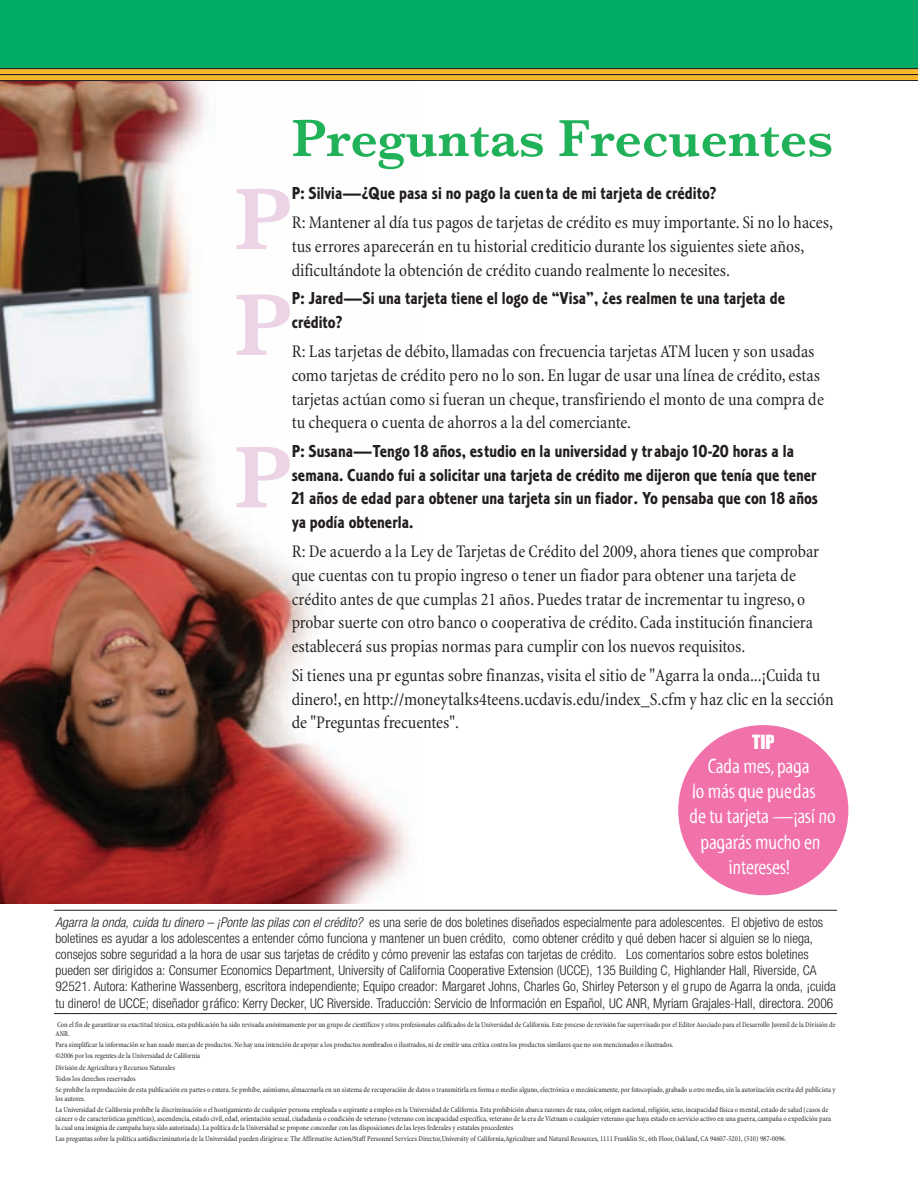
<style>
.page{position:relative;width:918px;height:1188px;background:#fff}
.page>*{position:absolute;margin:0;border:0;box-sizing:border-box;transform-origin:0 0}
.t1{font:600 90px/105.6px "Baskerville";color:#ecd4e6}
.t2{font:600 54px "Baskerville";color:#21b259}
.t3{font:21px "Myriad Tilt";letter-spacing:-.01em;color:#fff}
.t4{font:condensed 18px/23.7px "Minion";color:#231f20}
.t5{font:18px/23.9px "Corinthian Bold Condensed Plain";color:#231f20}
.t6{font:18px "Impact";color:#fff}
.t7{font:300 condensed 13.5px/16.2px "Helvetica Neue";color:#231f20}
.t8{font:condensed 7.5px/11.1px "Minion";color:#231f20}
.s1{font-style:italic}
</style>
<div class="page">
<img style="left:0;top:81px;width:408px;height:823px">
<div style="left:0;top:0;width:918px;height:69px;background:#00ab66"></div>
<div style="left:0;top:69px;width:918px;height:12px;background:#fcb828"></div>
<hr style="left:0;top:80px;width:918px;height:1px;background:#231f20">
<hr style="left:0;top:68px;width:918px;height:1px;background:#231f20">
<hr style="left:0;top:74px;width:918px;height:1px;background:#231f20">
<div style="left:678px;top:725px;width:170px;height:170px;background:#f171ab;border-radius:50%"></div>
<hr style="left:54px;top:910px;width:783px;height:1px;background:#231f20">
<hr style="left:54px;top:1013px;width:783px;height:1px;background:#231f20">
<h2 class="t2" style="left:292px;top:107px;width:543px">Preguntas Frecuentes</h2>
<h3 class="t5" style="left:292px;top:181px;width:426px">P: Silvia—¿Que pasa si no pago la cuen ta de mi tarjeta de crédito?</h3>
<p class="t4" style="left:292px;top:211px;width:543px">R: Mantener al día tus pagos de tarjetas de crédito es muy importante. Si no lo haces, tus errores aparecerán en tu historial crediticio durante los siguientes siete años, dificultándote la obtención de crédito cuando realmente lo necesites.</p>
<h3 class="t5" style="left:292px;top:286px;width:495px">P: Jared—Si una tarjeta tiene el logo de “Visa”, ¿es realmen te una tarjeta de crédito?</h3>
<p class="t4" style="left:292px;top:340px;width:534px">R: Las tarjetas de débito, llamadas con frecuencia tarjetas ATM lucen y son usadas como tarjetas de crédito pero no lo son. En lugar de usar una línea de crédito, estas tarjetas actúan como si fueran un cheque, transfiriendo el monto de una compra de tu chequera o cuenta de ahorros a la del comerciante.</p>
<p class="t5" style="left:292px;top:439px;width:528px">P: Susana—Tengo 18 años, estudio en la universidad y trabajo 10-20 horas a la semana. Cuando fui a solicitar una tarjeta de crédito me dijeron que tenía que tener 21 años de edad para obtener una tarjeta sin un fiador. Yo pensaba que con 18 años ya podía obtenerla.</p>
<p class="t4" style="left:292px;top:540px;width:529px">R: De acuerdo a la Ley de Tarjetas de Crédito del 2009, ahora tienes que comprobar que cuentas con tu propio ingreso o tener un fiador para obtener una tarjeta de crédito antes de que cumplas 21 años. Puedes tratar de incrementar tu ingreso, o probar suerte con otro banco o cooperativa de crédito. Cada institución financiera establecerá sus propias normas para cumplir con los nuevos requisitos.</p>
<h3 class="t4" style="left:292px;top:664px;width:543px">Si tienes una pr eguntas sobre finanzas, visita el sitio de "Agarra la onda...¡Cuida tu dinero!, en http://moneytalks4teens.ucdavis.edu/index_S.cfm y haz clic en la sección de "Preguntas frecuentes".</h3>
<h3 class="t6" style="left:752px;top:731px;width:24px">TIP</h3>
<h3 class="t3" style="left:708px;top:755px;width:103px">Cada mes, paga</h3>
<h3 class="t3" style="left:692px;top:780px;width:125px">lo más que puedas</h3>
<h3 class="t3" style="left:690px;top:805px;width:148px">de tu tarjeta —¡así no</h3>
<h3 class="t3" style="left:700px;top:830px;width:122px">pagarás mucho en</h3>
<h3 class="t3" style="left:729px;top:855px;width:63px">intereses!</h3>
<h1 class="t1" style="left:234px;top:166px;width:60px">P<br>P</h1>
<h1 class="t1" style="left:234px;top:424px;width:60px">P</h1>
<p class="t7" style="left:56px;top:914px;width:782px"><span class="s1">Agarra la onda, cuida tu dinero – ¡Ponte las pilas con el crédito?</span> es una serie de dos boletines diseñados especialmente para adolescentes. El objetivo de estos boletines es ayudar a los adolescentes a entender cómo funciona y mantener un buen crédito, como obtener crédito y qué deben hacer si alguien se lo niega, consejos sobre seguridad a la hora de usar sus tarjetas de crédito y cómo prevenir las estafas con tarjetas de crédito. Los comentarios sobre estos boletines pueden ser dirigidos a: Consumer Economics Department, University of California Cooperative Extension (UCCE), 135 Building C, Highlander Hall, Riverside, CA 92521. Autora: Katherine Wassenberg, escritora independiente; Equipo creador: Margaret Johns, Charles Go, Shirley Peterson y el grupo de Agarra la onda, ¡cuida tu dinero! de UCCE; diseñador g ráfico: Kerry Decker, UC Riverside. Traducción: Servicio de Información en Español, UC ANR, Myriam Grajales-Hall, directora. 2006</p>
<p class="t8" style="left:56px;top:1020px;width:782px;line-height:9px">Con el fin de garantizar su exactitud técnica, esta publicación ha sido revisada anónimamente por un grupo de científicos y otros profesionales calificados de la Universidad de California. Este proceso de revisión fue supervisado por el Editor Asociado para el Desarrollo Juvenil de la División de<br>ANR.</p>
<p class="t8" style="left:56px;top:1039px;width:782px">Para simplificar la información se han usado marcas de productos. No hay una intención de apoyar a los productos nombrados o ilustrados, ni de emitir una crítica contra los productos similares que no son mencionados o ilustrados.<br>©2006 por los regentes de la Universidad de California<br>División de Agricultura y Recursos Naturales<br>Todos los derechos reservados<br>Se prohíbe la reproducción de esta publicación en partes o entera. Se prohíbe, asimismo, almacenarla en un sistema de recuperación de datos o transmitirla en forma o medio alguno, electrónica o mecánicamente, por fotocopiado, grabado u otro medio, sin la autorización escrita del publicista y</p>
<p class="t8" style="left:56px;top:1093px;width:775px">los autores.<br>La Universidad de California prohíbe la discriminación o el hostigamiento de cualquier persona empleada o aspirante a empleo en la Universidad de California. Esta prohibición abarca razones de raza, color, origen nacional, religión, sexo, incapacidad física o mental, estado de salud (casos de</p>
<p class="t8" style="left:56px;top:1114px;width:777px;line-height:9px">cáncer o de características genéticas), ascendencia, estado civil, edad, orientación sexual, ciudadanía o condición de veterano (veterano con incapacidad específica, veterano de la era de Vietnam o cualquier veterano que haya estado en servicio activo en una guerra, campaña o expedición para la cual una insignia de campaña haya sido autorizada). La política de la Universidad se propone concordar con las disposiciones de las leyes federales y estatales procedentes</p>
<p class="t8" style="left:56px;top:1133px;width:732px">Las preguntas sobre la política antidiscriminatoria de la Universidad pueden dirigirse a: The Affirmative Action/Staff Personnel Services Director,University of California,Agriculture and Natural Resources, 1111 Franklin St., 6th Floor, Oakland, CA 94607-5201, (510) 987-0096.</p>
</div>
